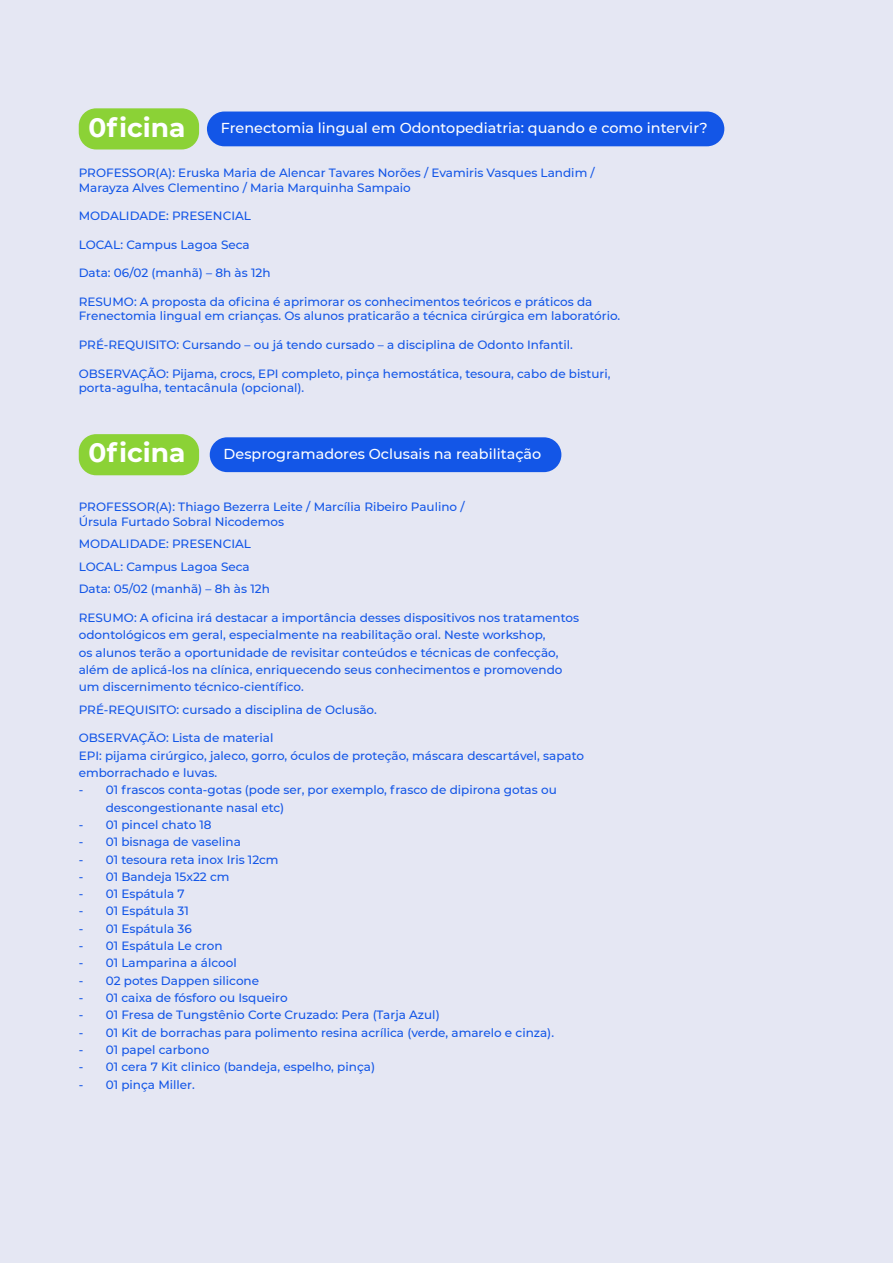
<style>
.page{position:relative;width:893px;height:1263px;background:#e5e7f3}
.page>*{position:absolute;margin:0;border:0;box-sizing:border-box;transform-origin:0 0}
.t1{font:700 26.55px "Montserrat";color:#fff}
.t2{font:500 14.4px "Montserrat";color:#fff}
.t3{font:500 12px/17.2px "Montserrat";color:#1356e7}
</style>
<div class="page">
<div style="left:79px;top:108px;width:120px;height:41px;background:#8bd236;border-radius:17px"></div>
<div style="left:207px;top:112px;width:517px;height:34px;background:#1356e7;border-radius:17px"></div>
<div style="left:210px;top:437px;width:351px;height:35px;background:#1356e7;border-radius:17px"></div>
<div style="left:79px;top:434px;width:120px;height:41px;background:#8bd236;border-radius:17px"></div>
<h1 class="t1" style="left:89px;top:108px;width:98px">0ficina</h1>
<p class="t2" style="left:221px;top:118px;width:488px">Frenectomia lingual em Odontopediatria: quando e como intervir?</p>
<p class="t3" style="left:79px;top:165px;width:518px;line-height:14.2px">PROFESSOR(A): Eruska Maria de Alencar Tavares Norões / Evamiris Vasques Landim /<br>Marayza Alves Clementino / Maria Marquinha Sampaio</p>
<p class="t3" style="left:79px;top:207px;width:174px">MODALIDADE: PRESENCIAL</p>
<p class="t3" style="left:79px;top:235px;width:173px">LOCAL: Campus Lagoa Seca</p>
<p class="t3" style="left:79px;top:264px;width:193px">Data: 06/02 (manhã) – 8h às 12h</p>
<p class="t3" style="left:79px;top:294px;width:543px;line-height:14.2px">RESUMO: A proposta da oficina é aprimorar os conhecimentos teóricos e práticos da<br>Frenectomia lingual em crianças. Os alunos praticarão a técnica cirúrgica em laboratório.</p>
<p class="t3" style="left:79px;top:336px;width:496px">PRÉ-REQUISITO: Cursando – ou já tendo cursado – a disciplina de Odonto Infantil.</p>
<p class="t3" style="left:79px;top:366px;width:533px;line-height:14.2px">OBSERVAÇÃO: Pijama, crocs, EPI completo, pinça hemostática, tesoura, cabo de bisturi, porta-agulha, tentacânula (opcional).</p>
<h1 class="t1" style="left:89px;top:434px;width:98px">0ficina</h1>
<p class="t2" style="left:224px;top:444px;width:319px">Desprogramadores Oclusais na reabilitação</p>
<p class="t3" style="left:79px;top:499px;width:387px;line-height:14.2px">PROFESSOR(A): Thiago Bezerra Leite / Marcília Ribeiro Paulino /<br>Úrsula Furtado Sobral Nicodemos</p>
<p class="t3" style="left:79px;top:532px;width:193px;line-height:22.6px">MODALIDADE: PRESENCIAL<br>LOCAL: Campus Lagoa Seca<br>Data: 05/02 (manhã) – 8h às 12h</p>
<p class="t3" style="left:79px;top:609px;width:502px">RESUMO: A oficina irá destacar a importância desses dispositivos nos tratamentos odontológicos em geral, especialmente na reabilitação oral. Neste workshop,<br>os alunos terão a oportunidade de revisitar conteúdos e técnicas de confecção, além de aplicá-los na clínica, enriquecendo seus conhecimentos e promovendo um discernimento técnico-científico.</p>
<p class="t3" style="left:79px;top:700px;width:300px">PRÉ-REQUISITO: cursado a disciplina de Oclusão.</p>
<p class="t3" style="left:79px;top:729px;width:507px">OBSERVAÇÃO: Lista de material<br>EPI: pijama cirúrgico, jaleco, gorro, óculos de proteção, máscara descartável, sapato emborrachado e luvas.</p>
<p class="t3" style="left:106px;top:781px;width:453px;text-indent:-27px">- 01 frascos conta-gotas (pode ser, por exemplo, frasco de dipirona gotas ou descongestionante nasal etc)</p>
<p class="t3" style="left:79px;top:815px;width:134px">- 01 pincel chato 18</p>
<p class="t3" style="left:79px;top:833px;width:164px">- 01 bisnaga de vaselina</p>
<p class="t3" style="left:79px;top:850px;width:201px">- 01 tesoura reta inox Iris 12cm</p>
<p class="t3" style="left:79px;top:867px;width:152px">- 01 Bandeja 15x22 cm</p>
<p class="t3" style="left:79px;top:885px;width:107px">- 01 Espátula 7</p>
<p class="t3" style="left:79px;top:902px;width:112px">- 01 Espátula 31</p>
<p class="t3" style="left:79px;top:919px;width:115px">- 01 Espátula 36</p>
<p class="t3" style="left:79px;top:937px;width:145px">- 01 Espátula Le cron</p>
<p class="t3" style="left:79px;top:954px;width:159px">- 01 Lamparina a álcool</p>
<p class="t3" style="left:79px;top:971px;width:182px">- 02 potes Dappen silicone</p>
<p class="t3" style="left:79px;top:988px;width:210px">- 01 caixa de fósforo ou Isqueiro</p>
<p class="t3" style="left:79px;top:1006px;width:362px">- 01 Fresa de Tungstênio Corte Cruzado: Pera (Tarja Azul)</p>
<p class="t3" style="left:79px;top:1023px;width:477px">- 01 Kit de borrachas para polimento resina acrílica (verde, amarelo e cinza).</p>
<p class="t3" style="left:79px;top:1040px;width:132px">- 01 papel carbono</p>
<p class="t3" style="left:79px;top:1058px;width:298px">- 01 cera 7 Kit clinico (bandeja, espelho, pinça)</p>
<p class="t3" style="left:79px;top:1075px;width:118px">- 01 pinça Miller.</p>
</div>
